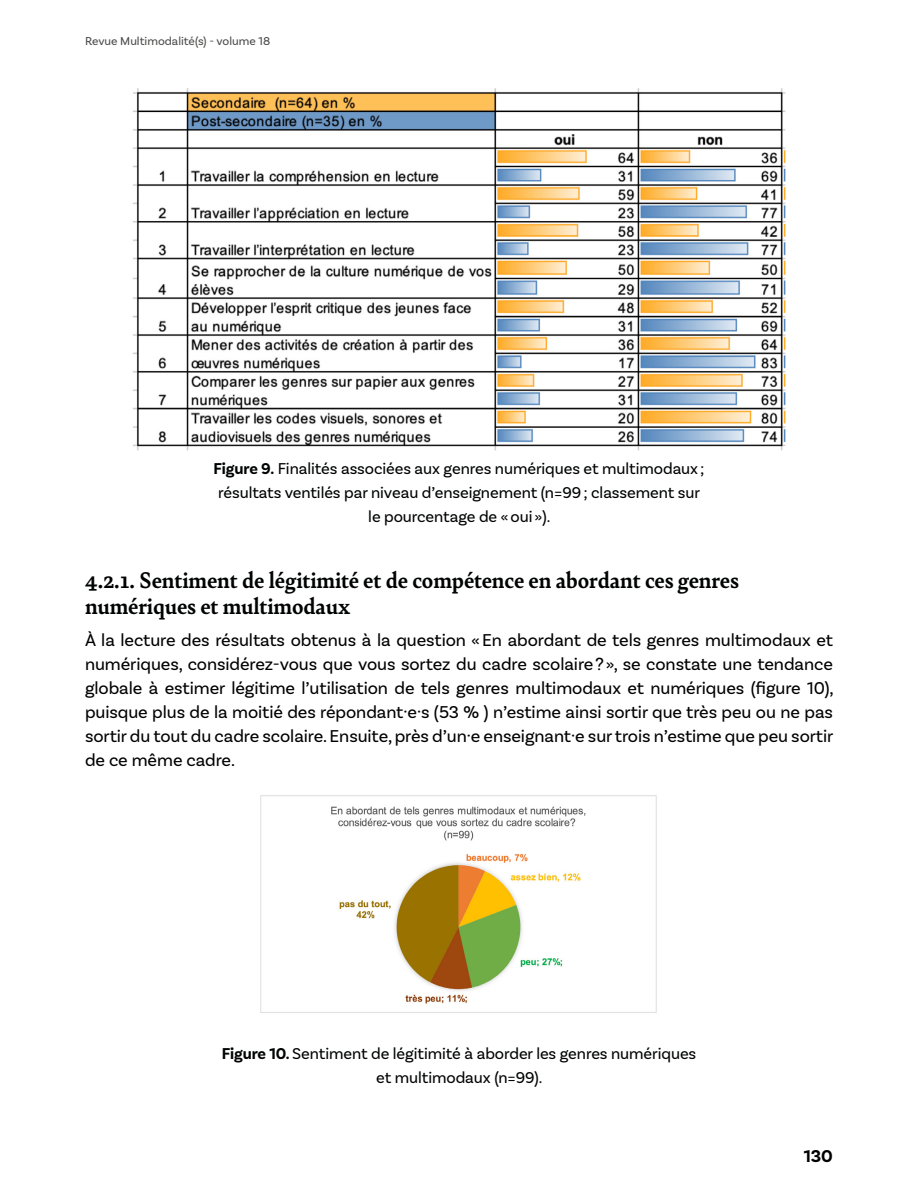
<style>
.page{position:relative;width:918px;height:1188px;background:#fff}
.page>*{position:absolute;margin:0;border:0;box-sizing:border-box;transform-origin:0 0}
.t1{font:700 24px/25.5px "Bely";letter-spacing:-.005em;color:#010202}
.t2{font:18px/24px "Basic Sans";letter-spacing:-.005em;color:#000;text-align:justify}
.t3{font:700 18px "Basic Sans";color:#000}
.t4{font:16.5px/24px "Basic Sans";letter-spacing:-.005em;color:#010202;text-align:center}
.t5{font:12px "Basic Sans";color:#4a4a49}
.s1{font-weight:700}
</style>
<div class="page">
<img style="left:133px;top:88px;width:653px;height:363px">
<img style="left:260px;top:795px;width:397px;height:218px">
<p class="t5" style="left:85px;top:33px;width:187px">Revue Multimodalité(s) - volume 18</p>
<p class="t4" style="left:213px;top:456px;width:493px"><span class="s1">Figure 9.</span> Finalités associées aux genres numériques et multimodaux ; résultats ventilés par niveau d’enseignement (n=99; classement sur le pourcentage de «oui »).</p>
<h1 class="t1" style="left:85px;top:566px;width:655px">4.2.1. Sentiment de légitimité et de compétence en abordant ces genres numériques et multimodaux</h1>
<p class="t2" style="left:85px;top:628px;width:750px">À la lecture des résultats obtenus à la question «En abordant de tels genres multimodaux et numériques, considérez-vous que vous sortez du cadre scolaire?», se constate une tendance globale à estimer légitime l’utilisation de tels genres multimodaux et numériques (figure 10), puisque plus de la moitié des répondant·e·s (53 % ) n’estime ainsi sortir que très peu ou ne pas sortir du tout du cadre scolaire. Ensuite, près d’un·e enseignant·e sur trois n’estime que peu sortir de ce même cadre.</p>
<p class="t4" style="left:222px;top:1041px;width:476px"><span class="s1">Figure 10.</span> Sentiment de légitimité à aborder les genres numériques et multimodaux (n=99).</p>
<p class="t3" style="left:804px;top:1145px;width:31px">130</p>
</div>
